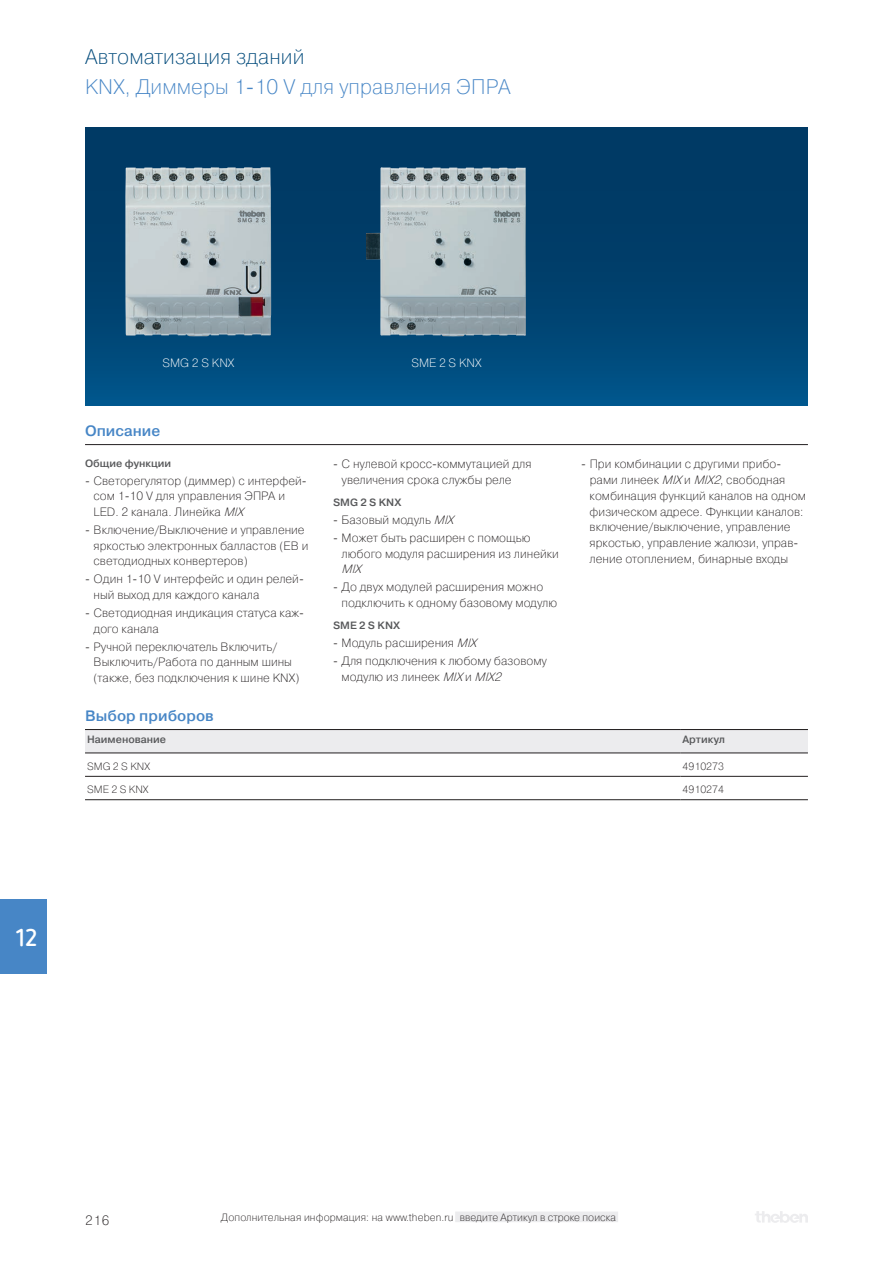
<style>
.page{position:relative;width:893px;height:1263px;background:#fff}
.page>*{position:absolute;margin:0;border:0;box-sizing:border-box;transform-origin:0 0}
.t1{font:700 24px "Netto Offc Pro";color:#fff}
.t2{font:21px "Pragmatica Light C";letter-spacing:.005em;color:#4786c6}
.t3{font:21px "Pragmatica Light C";letter-spacing:.005em;color:#004a7b}
.t4{font:700 15px "Pragmatica Light C";letter-spacing:.005em;color:#4786c6}
.t5{font:13.5px "Pragmatica Light C";color:#231f20}
.t6{font:12px/15.8px "Pragmatica Light C";letter-spacing:.005em;color:#231f20}
.t7{font:12px "Pragmatica Light C";color:#fff}
.t8{font:italic 12px "Pragmatica Light C";color:#231f20}
.t9{font:10.5px "Pragmatica Light C";color:#231f20}
.t10{font:700 10.5px "Pragmatica Light C";color:#57585a}
.s1{font-style:italic}
</style>
<div class="page">
<svg style="left:755px;top:1211px;width:53px;height:12px"></svg>
<div style="left:455px;top:1211px;width:163px;height:11px;background:#ececee"></div>
<div style="left:0;top:900px;width:47px;height:74px;background:#4786c6"></div>
<hr style="left:85px;top:444px;width:723px;height:1px;background:#231f20">
<div style="left:85px;top:128px;width:723px;height:277px;background:linear-gradient(to bottom,#00345d,#004f82)"></div>
<img style="left:125px;top:167px;width:146px;height:169px">
<img style="left:366px;top:167px;width:160px;height:169px">
<svg style="left:85px;top:730px;width:723px;height:23px;background:#e6e6e8"></svg>
<hr style="left:85px;top:729px;width:595px;height:1px;background:#231f20">
<hr style="left:85px;top:753px;width:595px;height:1px;background:#231f20">
<hr style="left:680px;top:729px;width:128px;height:1px;background:#231f20">
<hr style="left:680px;top:753px;width:128px;height:1px;background:#231f20">
<hr style="left:85px;top:776px;width:595px;height:1px;background:#231f20">
<hr style="left:85px;top:799px;width:595px;height:1px;background:#231f20">
<hr style="left:680px;top:776px;width:128px;height:1px;background:#231f20">
<hr style="left:680px;top:799px;width:128px;height:1px;background:#231f20">
<h2 class="t3" style="left:85px;top:45px;width:221px">Автоматизация зданий</h2>
<h2 class="t2" style="left:85px;top:75px;width:427px">KNX, Диммеры 1-10 V для управления ЭПРА</h2>
<p class="t7" style="left:162px;top:356px;width:73px">SMG 2 S KNX</p>
<p class="t7" style="left:411px;top:356px;width:72px">SME 2 S KNX</p>
<p class="t4" style="left:85px;top:423px;width:77px">Описание</p>
<p class="t10" style="left:85px;top:457px;width:88px">Общие функции</p>
<p class="t6" style="left:94px;top:473px;width:215px;text-indent:-9px">- Светорегулятор (диммер) с интерфей&shy;сом 1-10 V для управления ЭПРА и<br>LED. 2 канала. Линейка <span class="s1">MIX</span></p>
<p class="t6" style="left:94px;top:522px;width:216px;text-indent:-9px">- Включение/Выключение и управление яркостью электронных балластов (EB и светодиодных конвертеров)</p>
<p class="t6" style="left:94px;top:571px;width:212px;text-indent:-9px">- Один 1-10 V интерфейс и один релей&shy;ный выход для каждого канала</p>
<p class="t6" style="left:94px;top:605px;width:212px;text-indent:-9px">- Светодиодная индикация статуса каж&shy;дого канала</p>
<p class="t6" style="left:94px;top:639px;width:207px;text-indent:-9px">- Ручной переключатель Включить/<br>Выключить/Работа по данным шины (также, без подключения к шине KNX)</p>
<p class="t6" style="left:342px;top:456px;width:191px;text-indent:-9px">- С нулевой кросс-коммутацией для увеличения срока службы реле</p>
<p class="t10" style="left:333px;top:497px;width:70px">SMG 2 S KNX</p>
<p class="t6" style="left:333px;top:512px;width:125px">- Базовый модуль <span class="s1">MIX</span></p>
<p class="t6" style="left:342px;top:530px;width:219px;text-indent:-9px">- Может быть расширен с помощью любого модуля расширения из линейки</p>
<p class="t8" style="left:342px;top:563px;width:25px">MIX</p>
<p class="t6" style="left:342px;top:579px;width:217px;text-indent:-9px">- До двух модулей расширения можно подключить к одному базовому модулю</p>
<p class="t10" style="left:333px;top:620px;width:69px">SME 2 S KNX</p>
<p class="t6" style="left:333px;top:635px;width:148px">- Модуль расширения <span class="s1">MIX</span></p>
<p class="t6" style="left:342px;top:653px;width:207px;text-indent:-9px">- Для подключения к любому базовому модулю из линеек <span class="s1">MIX</span>и <span class="s1">MIX2</span></p>
<p class="t6" style="left:590px;top:456px;width:218px;text-indent:-9px">- При комбинации с другими прибо&shy;рами линеек <span class="s1">MIX</span>и <span class="s1">MIX2</span>, свободная комбинация функций каналов на одном физическом адресе. Функции каналов: включение/выключение, управление яркостью, управление жалюзи, управ&shy;ление отоплением, бинарные входы</p>
<p class="t4" style="left:85px;top:708px;width:130px">Выбор приборов</p>
<p class="t10" style="left:87px;top:734px;width:80px">Наименование</p>
<p class="t10" style="left:682px;top:734px;width:44px">Артикул</p>
<p class="t9" style="left:87px;top:761px;width:64px">SMG 2 S KNX</p>
<p class="t9" style="left:682px;top:761px;width:43px">4910273</p>
<p class="t9" style="left:87px;top:784px;width:63px">SME 2 S KNX</p>
<p class="t9" style="left:682px;top:784px;width:43px">4910274</p>
<h1 class="t1" style="left:14px;top:922px;width:26px">12</h1>
<p class="t5" style="left:85px;top:1212px;width:26px">216</p>
<p class="t9" style="left:221px;top:1211px;width:397px">Дополнительная информация: на www.theben.ru введите Артикул в строке поиска</p>
</div>
